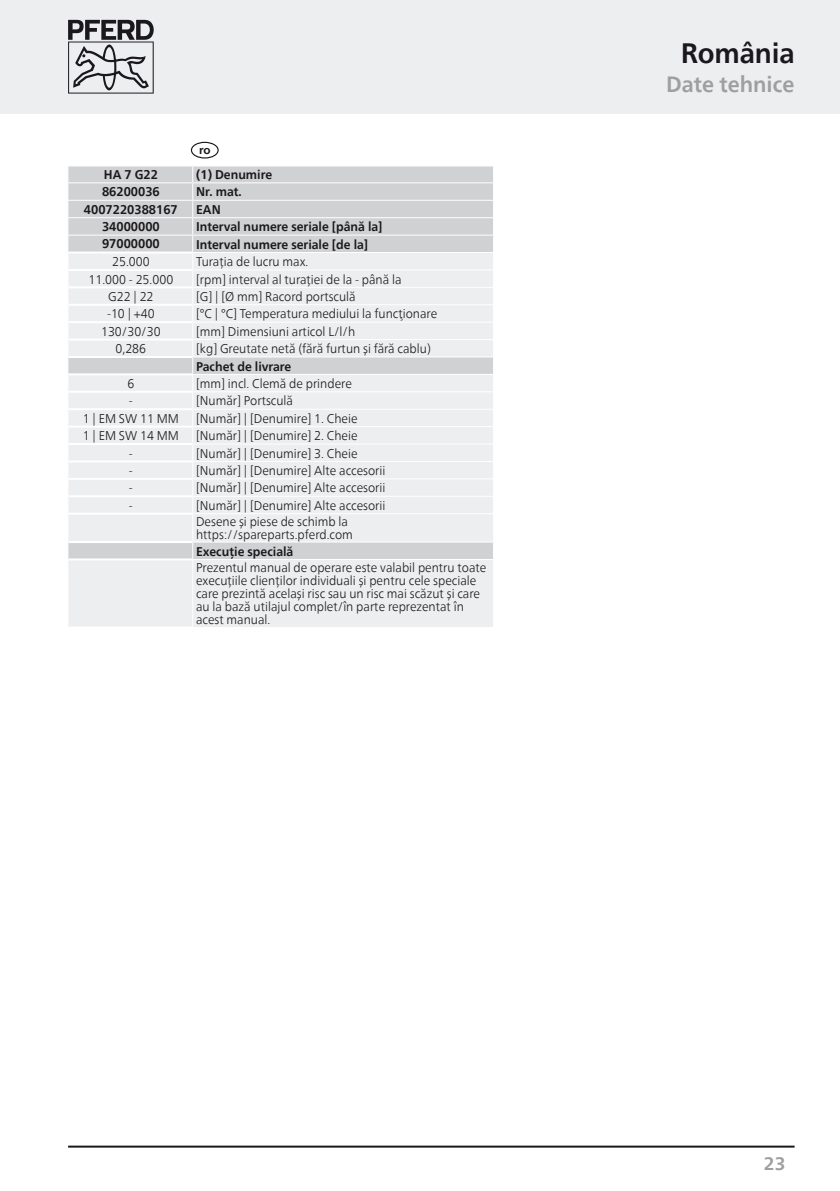
<style>
.page{position:relative;width:840px;height:1191px;background:#fff}
.page>*{position:absolute;margin:0;border:0;box-sizing:border-box;transform-origin:0 0}
.Header_Textseiten{font:700 28px "Neue Frutiger World";letter-spacing:-.005em;color:#1a181c}
.Header_Textseiten_Su{font:700 22px "Neue Frutiger World";color:#9d9fa0}
.t1{font:700 18px "Neue Frutiger World";color:#9d9fa0}
.Tabelle1{font:300 12.6px/13px "Neue Frutiger World";color:#1a181c;scale:.96 1}
.Tabelle1-2{font:700 12.6px "Neue Frutiger World";color:#1a181c;scale:.96 1}
.t2{font:700 11.6px "Frutiger LT Pro";color:#1a181c}
</style>
<div class="page">
<svg style="left:68px;top:166px;width:425px;height:86px;background:#d1d2d4"></svg>
<svg style="left:68px;top:253px;width:425px;height:374px;background:#eaebec"></svg>
<hr style="left:68px;top:251px;width:124px;height:2px;background:#fff">
<hr style="left:68px;top:269px;width:124px;height:2px;background:#fff">
<hr style="left:68px;top:286px;width:124px;height:2px;background:#fff">
<hr style="left:68px;top:304px;width:124px;height:2px;background:#fff">
<hr style="left:68px;top:321px;width:124px;height:2px;background:#fff">
<hr style="left:68px;top:338px;width:124px;height:2px;background:#fff">
<hr style="left:68px;top:356px;width:124px;height:2px;background:#fff">
<hr style="left:68px;top:373px;width:124px;height:2px;background:#fff">
<hr style="left:68px;top:391px;width:124px;height:2px;background:#fff">
<hr style="left:68px;top:408px;width:124px;height:2px;background:#fff">
<hr style="left:68px;top:425px;width:124px;height:2px;background:#fff">
<hr style="left:68px;top:443px;width:124px;height:2px;background:#fff">
<hr style="left:68px;top:460px;width:124px;height:2px;background:#fff">
<hr style="left:68px;top:478px;width:124px;height:2px;background:#fff">
<hr style="left:68px;top:495px;width:124px;height:2px;background:#fff">
<hr style="left:68px;top:513px;width:124px;height:2px;background:#fff">
<hr style="left:68px;top:541px;width:124px;height:2px;background:#fff">
<hr style="left:68px;top:558px;width:124px;height:2px;background:#fff">
<hr style="left:67px;top:626px;width:125px;height:2px;background:#fff">
<hr style="left:192px;top:560px;width:1px;height:67px;background:#fff">
<hr style="left:67px;top:182px;width:126px;height:1px;background:#fff">
<hr style="left:193px;top:182px;width:301px;height:1px;background:#fff">
<hr style="left:67px;top:200px;width:126px;height:1px;background:#fff">
<hr style="left:193px;top:200px;width:301px;height:1px;background:#fff">
<hr style="left:67px;top:217px;width:126px;height:1px;background:#fff">
<hr style="left:193px;top:217px;width:301px;height:1px;background:#fff">
<hr style="left:67px;top:235px;width:126px;height:1px;background:#fff">
<hr style="left:193px;top:235px;width:301px;height:1px;background:#fff">
<hr style="left:192px;top:287px;width:302px;height:1px;background:#fff">
<hr style="left:192px;top:304px;width:302px;height:1px;background:#fff">
<hr style="left:192px;top:322px;width:302px;height:1px;background:#fff">
<hr style="left:192px;top:339px;width:302px;height:1px;background:#fff">
<hr style="left:192px;top:356px;width:302px;height:1px;background:#fff">
<hr style="left:192px;top:374px;width:302px;height:1px;background:#fff">
<hr style="left:192px;top:391px;width:302px;height:1px;background:#fff">
<hr style="left:192px;top:409px;width:302px;height:1px;background:#fff">
<hr style="left:192px;top:426px;width:302px;height:1px;background:#fff">
<hr style="left:192px;top:443px;width:302px;height:1px;background:#fff">
<hr style="left:192px;top:461px;width:302px;height:1px;background:#fff">
<hr style="left:192px;top:478px;width:302px;height:1px;background:#fff">
<hr style="left:192px;top:496px;width:302px;height:1px;background:#fff">
<hr style="left:192px;top:513px;width:302px;height:1px;background:#fff">
<hr style="left:192px;top:541px;width:302px;height:1px;background:#fff">
<hr style="left:192px;top:559px;width:302px;height:1px;background:#fff">
<svg style="left:192px;top:166px;width:1px;height:393px"></svg>
<hr style="left:192px;top:269px;width:302px;height:1px;background:#fff">
<div style="left:191px;top:142px;width:27px;height:16px;border:1px solid #1a181c;border-radius:50%"></div>
<div style="left:0;top:0;width:839px;height:113px;background:#edeeef"></div>
<svg style="left:68px;top:20px;width:86px;height:74px"></svg>
<hr style="left:68px;top:1145px;width:726px;height:2px;background:#1a181c">
<p class="t2" style="left:199px;top:143px;width:13px">ro</p>
<p class="Tabelle1-2" style="left:104px;top:164px;width:58px">HA 7 G22</p>
<p class="Tabelle1-2" style="left:196px;top:164px;width:81px">(1) Denumire</p>
<p class="Tabelle1-2" style="left:102px;top:181px;width:62px">86200036</p>
<p class="Tabelle1-2" style="left:196px;top:181px;width:49px">Nr. mat.</p>
<p class="Tabelle1-2" style="left:84px;top:198px;width:99px">4007220388167</p>
<p class="Tabelle1-2" style="left:196px;top:198px;width:27px">EAN</p>
<p class="Tabelle1-2" style="left:102px;top:216px;width:62px">34000000</p>
<p class="Tabelle1-2" style="left:196px;top:216px;width:196px">Interval numere seriale [până la]</p>
<p class="Tabelle1-2" style="left:102px;top:233px;width:62px">97000000</p>
<p class="Tabelle1-2" style="left:196px;top:233px;width:181px">Interval numere seriale [de la]</p>
<p class="Tabelle1" style="left:112px;top:255px;width:41px">25.000</p>
<p class="Tabelle1" style="left:196px;top:255px;width:118px">Turația de lucru max.</p>
<p class="Tabelle1" style="left:88px;top:273px;width:90px">11.000 - 25.000</p>
<p class="Tabelle1" style="left:196px;top:273px;width:215px">[rpm] interval al turației de la - până la</p>
<p class="Tabelle1" style="left:108px;top:290px;width:49px">G22 | 22</p>
<p class="Tabelle1" style="left:196px;top:290px;width:168px">[G] | [Ø mm] Racord portsculă</p>
<p class="Tabelle1" style="left:107px;top:307px;width:51px">-10 | +40</p>
<p class="Tabelle1" style="left:196px;top:307px;width:252px">[°C | °C] Temperatura mediului la funcţionare</p>
<p class="Tabelle1" style="left:101px;top:325px;width:64px">130/30/30</p>
<p class="Tabelle1" style="left:196px;top:325px;width:167px">[mm] Dimensiuni articol L/l/h</p>
<p class="Tabelle1" style="left:115px;top:342px;width:33px">0,286</p>
<p class="Tabelle1" style="left:196px;top:342px;width:246px">[kg] Greutate netă (fără furtun și fără cablu)</p>
<p class="Tabelle1-2" style="left:196px;top:355px;width:101px">Pachet de livrare</p>
<p class="Tabelle1" style="left:127px;top:377px;width:9px">6</p>
<p class="Tabelle1" style="left:196px;top:377px;width:164px">[mm] incl. Clemă de prindere</p>
<p class="Tabelle1" style="left:129px;top:394px;width:6px">-</p>
<p class="Tabelle1" style="left:196px;top:394px;width:102px">[Număr] Portsculă</p>
<p class="Tabelle1" style="left:83px;top:412px;width:101px">1 | EM SW 11 MM</p>
<p class="Tabelle1" style="left:196px;top:412px;width:169px">[Număr] | [Denumire] 1. Cheie</p>
<p class="Tabelle1" style="left:83px;top:429px;width:101px">1 | EM SW 14 MM</p>
<p class="Tabelle1" style="left:196px;top:429px;width:169px">[Număr] | [Denumire] 2. Cheie</p>
<p class="Tabelle1" style="left:129px;top:447px;width:6px">-</p>
<p class="Tabelle1" style="left:196px;top:447px;width:169px">[Număr] | [Denumire] 3. Cheie</p>
<p class="Tabelle1" style="left:129px;top:464px;width:6px">-</p>
<p class="Tabelle1" style="left:196px;top:464px;width:199px">[Număr] | [Denumire] Alte accesorii</p>
<p class="Tabelle1" style="left:129px;top:481px;width:6px">-</p>
<p class="Tabelle1" style="left:196px;top:481px;width:199px">[Număr] | [Denumire] Alte accesorii</p>
<p class="Tabelle1" style="left:129px;top:499px;width:6px">-</p>
<p class="Tabelle1" style="left:196px;top:499px;width:199px">[Număr] | [Denumire] Alte accesorii</p>
<p class="Tabelle1" style="left:196px;top:515px;width:165px">Desene și piese de schimb la https://spareparts.pferd.com</p>
<p class="Tabelle1-2" style="left:196px;top:540px;width:103px">Execuție specială</p>
<p class="Tabelle1" style="left:196px;top:561px;width:304px">Prezentul manual de operare este valabil pentru toate execuțiile clienților individuali și pentru cele speciale care prezintă același risc sau un risc mai scăzut și care au la bază utilajul complet/în parte reprezentat în acest manual.</p>
<p class="Header_Textseiten" style="left:680px;top:28px;width:115px">România</p>
<p class="Header_Textseiten_Su" style="left:665px;top:65px;width:130px">Date tehnice</p>
<h3 class="t1" style="left:763px;top:1147px;width:23px">23</h3>
</div>
